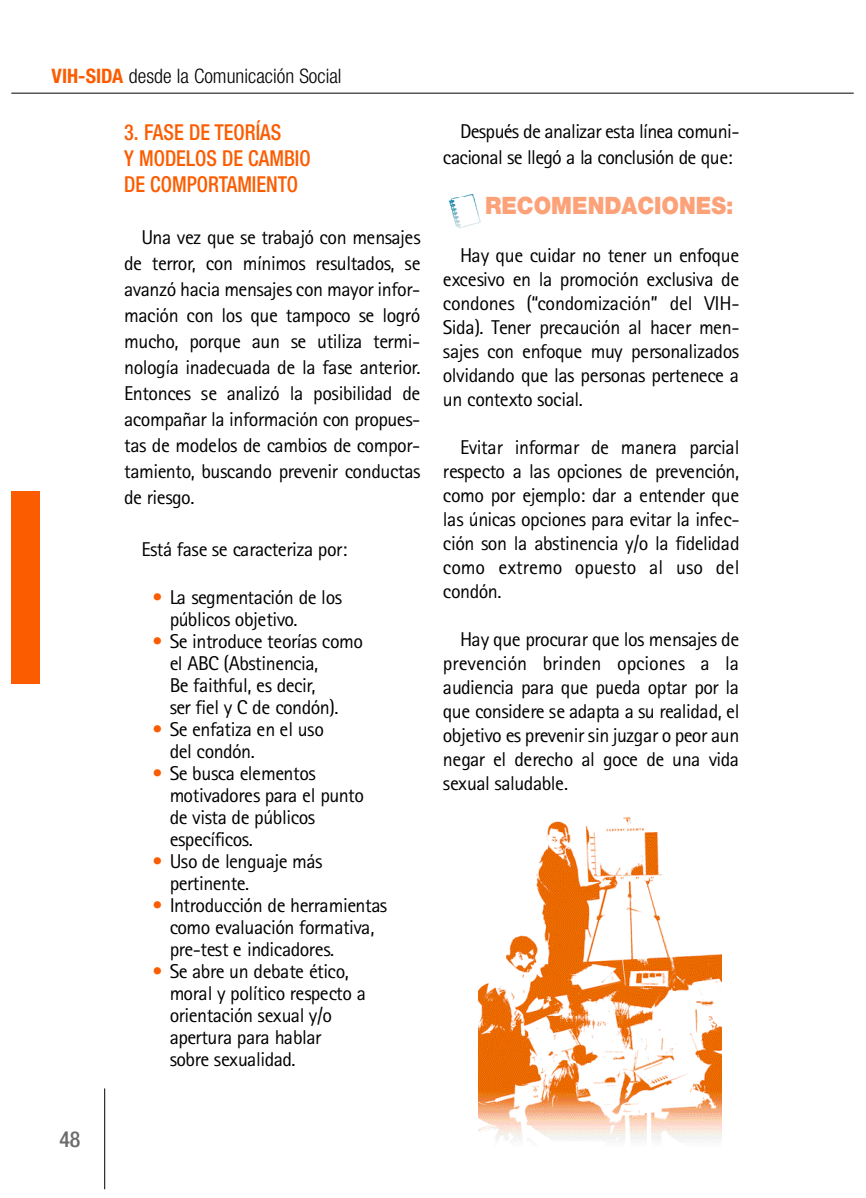
<style>
.page{position:relative;width:866px;height:1198px;background:#fff}
.page>*{position:absolute;margin:0;border:0;box-sizing:border-box;transform-origin:0 0}
.t1{font:900 24px "Helvetica Neue";color:#fda179;scale:.92 1}
.t2{font:500 condensed 22px/26px "Helvetica Neue";color:#fb5c00;scale:.92 1}
.t3{font:500 condensed 22px "Helvetica Neue";color:#6c6c6c}
.t4{font:20px/24px "Rotis Sans Serif";letter-spacing:-.025em;color:#000}
.t5{font:300 condensed 20px "Helvetica Neue";color:#000}
.s1{font-weight:700;color:#fb5c00}
.s2{color:#fb5c00}
</style>
<div class="page">
<hr style="left:11px;top:93px;width:843px;height:1px;background:#000">
<div style="left:11px;top:491px;width:28px;height:193px;background:#fb5c00"></div>
<hr style="left:104px;top:1088px;width:1px;height:101px;background:#000">
<img style="left:461px;top:194px;width:13px;height:3px">
<img style="left:448px;top:197px;width:33px;height:32px">
<img style="left:479px;top:817px;width:243px;height:326px">
<p class="t5" style="left:52px;top:69px;width:291px"><span class="s1">VIH-SIDA</span> desde la Comunicación Social</p>
<p class="t2" style="left:124px;top:121px;width:204px">3. FASE DE TEORÍAS<br>Y MODELOS DE CAMBIO<br>DE COMPORTAMIENTO</p>
<p class="t4" style="left:124px;top:226px;width:298px;line-height:26px;text-align:justify;text-indent:17px">Una vez que se trabajó con mensajes de terror, con mínimos resultados, se avanzó hacia mensajes con mayor infor&shy;mación con los que tampoco se logró mucho, porque aun se utiliza termi&shy;nología inadecuada de la fase anterior.<br>Entonces se analizó la posibilidad de acompañar la información con propues&shy;tas de modelos de cambios de compor&shy;tamiento, buscando prevenir conductas de riesgo.</p>
<p class="t4" style="left:141px;top:539px;width:207px">Está fase se caracteriza por:</p>
<p class="t4" style="left:170px;top:588px;width:174px;line-height:22px;text-indent:-17px"><span class="s2">•</span> La segmentación de los públicos objetivo.</p>
<p class="t4" style="left:170px;top:632px;width:195px;line-height:22px;text-indent:-17px"><span class="s2">•</span> Se introduce teorías como el ABC (Abstinencia,<br>Be faithful, es decir,<br>ser fiel y C de condón).</p>
<p class="t4" style="left:170px;top:720px;width:156px;line-height:22px;text-indent:-17px"><span class="s2">•</span> Se enfatiza en el uso del condón.</p>
<p class="t4" style="left:170px;top:764px;width:196px;line-height:22px;text-indent:-17px"><span class="s2">•</span> Se busca elementos motivadores para el punto de vista de públicos<br>e sp e c ífic o s.</p>
<p class="t4" style="left:170px;top:852px;width:154px;line-height:22px;text-indent:-17px"><span class="s2">•</span> Uso de lenguaje más p e rtin e n te .</p>
<p class="t4" style="left:170px;top:896px;width:219px;line-height:22px;text-indent:-17px"><span class="s2">•</span> Introducción de herramientas como evaluación formativa, pre-test e indicadores.</p>
<p class="t4" style="left:170px;top:962px;width:198px;line-height:22px;text-indent:-17px"><span class="s2">•</span> Se abre un debate ético, moral y político respecto a orientación sexual y/o apertura para hablar<br>sobre sexualidad.</p>
<p class="t4" style="left:443px;top:120px;width:298px;line-height:26px;text-indent:17px">Después de analizar esta línea comuni&shy;cacional se llegó a la conclusión de que:</p>
<p class="t1" style="left:485px;top:197px;width:272px">RECOMENDACIONES:</p>
<p class="t4" style="left:443px;top:245px;width:298px;text-align:justify;text-indent:17px">Hay que cuidar no tener un enfoque excesivo en la promoción exclusiva de condones (“condomización” del VIH-Sida). Tener precaución al hacer men&shy;sajes con enfoque muy personalizados olvidando que las personas pertenece a un contexto social.</p>
<p class="t4" style="left:443px;top:437px;width:298px;text-align:justify;text-indent:17px">Evitar informar de manera parcial respecto a las opciones de prevención, como por ejemplo: dar a entender que las únicas opciones para evitar la infec&shy;ción son la abstinencia y/o la fidelidad como extremo opuesto al uso del condón.</p>
<p class="t4" style="left:443px;top:629px;width:298px;text-align:justify;text-indent:17px">Hay que procurar que los mensajes de prevención brinden opciones a la audiencia para que pueda optar por la que considere se adapta a su realidad, el objetivo es prevenir sin juzgar o peor aun negar el derecho al goce de una vida sexual saludable.</p>
<p class="t3" style="left:59px;top:1131px;width:23px">48</p>
</div>
